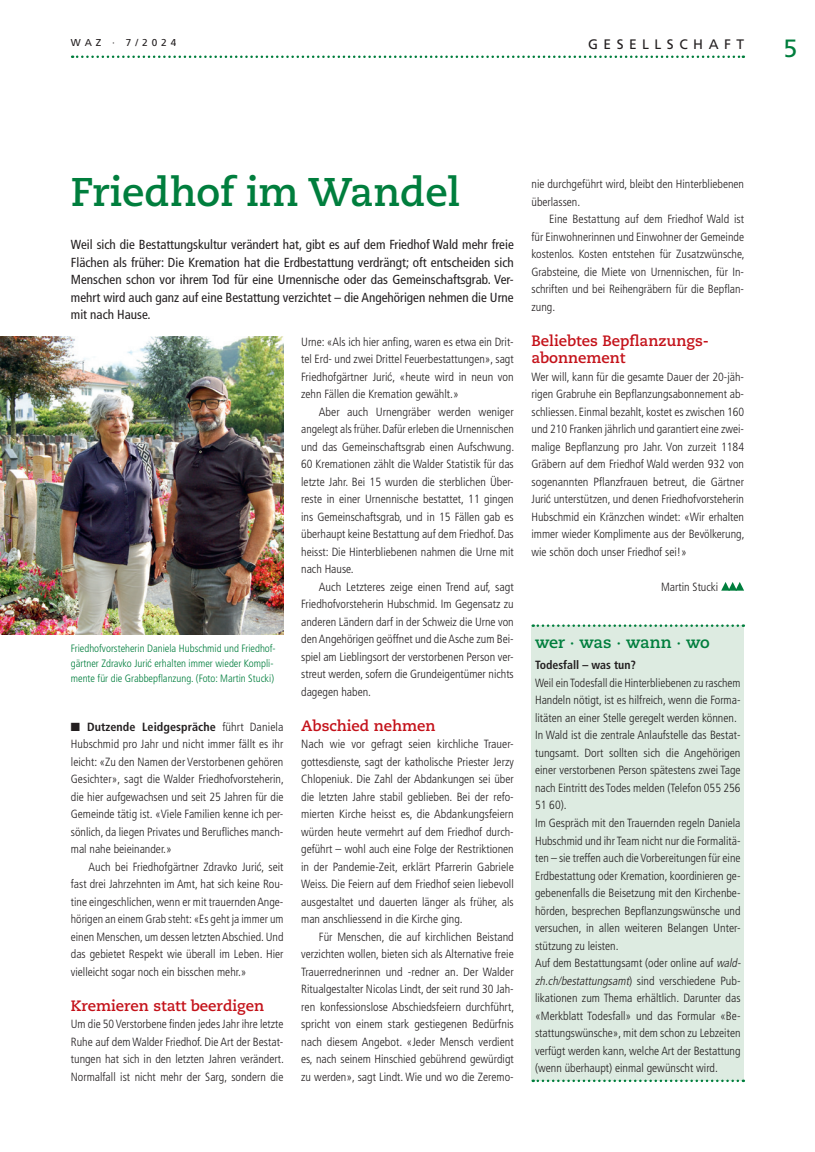
<style>
.page{position:relative;width:815px;height:1152px;background:#fff}
.page>*{position:absolute;margin:0;border:0;box-sizing:border-box;transform-origin:0 0}
.t1{font:700 40px "Caecilia";color:#007e3d}
.t2{font:25px "Frutiger LT Std";color:#007e3d}
.t3{font:700 16.25px "Caecilia";letter-spacing:-.01em;color:#007e3d}
.t4{font:700 15px/17.5px "Caecilia";color:#c4121a}
.t5{font:13.75px "Frutiger LT Std";letter-spacing:.4em;color:#231f20}
.t6{font:condensed 13.12px/17.5px "Frutiger LT Std";color:#231f20;text-align:justify}
.t7{font:300 condensed 11.88px/17.5px "Frutiger LT Std";color:#231f20;text-align:justify}
.t8{font:700 condensed 11.88px "Frutiger LT Std";color:#231f20}
.t9{font:300 condensed 10.62px/15px "Frutiger LT Std";color:#007e3d}
.t10{font:10px "Frutiger LT Std";letter-spacing:.4em;color:#231f20}
.s1{font-family:"Helvetica Neue LT Com"}
.s2{font-weight:700}
.s3{font-style:italic}
</style>
<div class="page">
<svg style="left:72px;top:56px;width:672px;height:2px"></svg>
<svg style="left:721px;top:582px;width:23px;height:8px"></svg>
<div style="left:531px;top:625px;width:213px;height:456px;background:#ddebe1"></div>
<svg style="left:533px;top:624px;width:211px;height:3px"></svg>
<svg style="left:533px;top:1079px;width:211px;height:3px"></svg>
<img style="left:0;top:337px;width:283px;height:297px">
<p class="t10" style="left:71px;top:37px;width:107px">WAZ · 7/2024</p>
<p class="t5" style="left:588px;top:36px;width:157px">GESELLSCHAFT</p>
<h2 class="t2" style="left:783px;top:33px;width:15px">5</h2>
<h1 class="t1" style="left:71px;top:168px;width:391px">Friedhof im Wandel</h1>
<p class="t6" style="left:71px;top:236px;width:444px">Weil sich die Bestattungskultur verändert hat, gibt es auf dem Friedhof Wald mehr freie Flächen als früher: Die Kremation hat die Erdbestattung verdrängt; oft entscheiden sich Menschen schon vor ihrem Tod für eine Urnennische oder das Gemeinschaftsgrab. Ver&shy;mehrt wird auch ganz auf eine Bestattung verzichtet – die Angehörigen nehmen die Urne mit nach Hause.</p>
<p class="t9" style="left:71px;top:641px;width:206px">Friedhofvorsteherin Daniela Hubschmid und Friedhof&shy;gärtner Zdravko Juri<span class="s1">ć</span> erhalten immer wieder Kompli&shy;mente für die Grabbepflanzung. (Foto: Martin Stucki)</p>
<p class="t7" style="left:71px;top:718px;width:215px">■ <span class="s2">Dutzende Leidgespräche</span> führt Daniela Hubschmid pro Jahr und nicht immer fällt es ihr leicht: «Zu den Namen der Verstorbenen gehören Gesichter», sagt die Walder Friedhofvorsteherin, die hier aufgewachsen und seit 25 Jahren für die Gemeinde tätig ist. «Viele Familien kenne ich per&shy;sönlich, da liegen Privates und Berufliches manch&shy;mal nahe beieinander.»</p>
<p class="t7" style="left:71px;top:858px;width:214px;text-indent:18px">Auch bei Friedhofgärtner Zdravko Juri<span class="s1">ć</span>, seit fast drei Jahrzehnten im Amt, hat sich keine Rou&shy;tine eingeschlichen, wenn er mit trauernden Ange&shy;hörigen an einem Grab steht: «Es geht ja immer um einen Menschen, um dessen letzten Abschied. Und das gebietet Respekt wie überall im Leben. Hier vielleicht sogar noch ein bisschen mehr.»</p>
<p class="t4" style="left:71px;top:997px;width:195px">Kremieren statt beerdigen</p>
<p class="t7" style="left:71px;top:1015px;width:215px">Um die 50 Verstorbene finden jedes Jahr ihre letzte Ruhe auf dem Walder Friedhof. Die Art der Bestat&shy;tungen hat sich in den letzten Jahren verändert.<br>Normalfall ist nicht mehr der Sarg, sondern die</p>
<p class="t7" style="left:301px;top:333px;width:214px">Urne: «Als ich hier anfing, waren es etwa ein Drit&shy;tel Erd- und zwei Drittel Feuerbestattungen», sagt Friedhofgärtner Juri<span class="s1">ć</span>, «heute wird in neun von zehn Fällen die Kremation gewählt.»</p>
<p class="t7" style="left:301px;top:403px;width:215px;text-indent:18px">Aber auch Urnengräber werden weniger angelegt als früher. Dafür erleben die Urnennischen und das Gemeinschaftsgrab einen Aufschwung.<br>60 Kremationen zählt die Walder Statistik für das letzte Jahr. Bei 15 wurden die sterblichen Über&shy;reste in einer Urnennische bestattet, 11 gingen ins Gemeinschaftsgrab, und in 15 Fällen gab es überhaupt keine Bestattung auf dem Friedhof. Das heisst: Die Hinterbliebenen nahmen die Urne mit nach Hause.</p>
<p class="t7" style="left:301px;top:578px;width:214px;text-indent:18px">Auch Letzteres zeige einen Trend auf, sagt Friedhofvorsteherin Hubschmid. Im Gegensatz zu anderen Ländern darf in der Schweiz die Urne von den Angehörigen geöffnet und die Asche zum Bei&shy;spiel am Lieblingsort der verstorbenen Person ver&shy;streut werden, sofern die Grundeigentümer nichts dagegen haben.</p>
<p class="t4" style="left:301px;top:717px;width:136px">Abschied nehmen</p>
<p class="t7" style="left:301px;top:735px;width:214px">Nach wie vor gefragt seien kirchliche Trauer&shy;gottesdienste, sagt der katholische Priester Jerzy Chlopeniuk. Die Zahl der Abdankungen sei über die letzten Jahre stabil geblieben. Bei der refo&shy;mierten Kirche heisst es, die Abdankungsfeiern würden heute vermehrt auf dem Friedhof durch&shy;geführt – wohl auch eine Folge der Restriktionen in der Pandemie-Zeit, erklärt Pfarrerin Gabriele Weiss. Die Feiern auf dem Friedhof seien liebevoll ausgestaltet und dauerten länger als früher, als man anschliessend in die Kirche ging.</p>
<p class="t7" style="left:301px;top:928px;width:215px;text-indent:18px">Für Menschen, die auf kirchlichen Beistand verzichten wollen, bieten sich als Alternative freie Trauerrednerinnen und -redner an. Der Walder Ritualgestalter Nicolas Lindt, der seit rund 30 Jah&shy;ren konfessionslose Abschiedsfeiern durchführt, spricht von einem stark gestiegenen Bedürfnis nach diesem Angebot. «Jeder Mensch verdient es, nach seinem Hinschied gebührend gewürdigt zu werden», sagt Lindt. Wie und wo die Zeremo-</p>
<p class="t7" style="left:531px;top:175px;width:214px">nie durchgeführt wird, bleibt den Hinterbliebenen überlassen.</p>
<p class="t7" style="left:531px;top:210px;width:215px;text-indent:18px">Eine Bestattung auf dem Friedhof Wald ist für Einwohnerinnen und Einwohner der Gemeinde kostenlos. Kosten entstehen für Zusatzwünsche, Grabsteine, die Miete von Urnennischen, für In&shy;schriften und bei Reihengräbern für die Bepflan&shy;zung.</p>
<p class="t4" style="left:531px;top:332px;width:179px">Beliebtes Bepflanzungs&shy;abonnement</p>
<p class="t7" style="left:531px;top:368px;width:215px">Wer will, kann für die gesamte Dauer der 20-jäh&shy;rigen Grabruhe ein Bepflanzungsabonnement ab&shy;schliessen. Einmal bezahlt, kostet es zwischen 160 und 210 Franken jährlich und garantiert eine zwei&shy;malige Bepflanzung pro Jahr. Von zurzeit 1184<br>Gräbern auf dem Friedhof Wald werden 932 von sogenannten Pflanzfrauen betreut, die Gärtner Juri<span class="s1">ć</span> unterstützen, und denen Friedhofvorsteherin Hubschmid ein Kränzchen windet: «Wir erhalten immer wieder Komplimente aus der Bevölkerung, wie schön doch unser Friedhof sei!»</p>
<p class="t7" style="left:661px;top:578px;width:59px">Martin Stucki</p>
<h3 class="t3" style="left:535px;top:633px;width:176px">wer · was · wann · wo</h3>
<p class="t8" style="left:535px;top:658px;width:103px">Todesfall – was tun?</p>
<p class="t7" style="left:535px;top:674px;width:209px;text-align:left">Weil ein Todesfall die Hinterbliebenen zu raschem Handeln nötigt, ist es hilfreich, wenn die Forma&shy;litäten an einer Stelle geregelt werden können.<br>In Wald ist die zentrale Anlaufstelle das Bestat&shy;tungsamt. Dort sollten sich die Angehörigen einer verstorbenen Person spätestens zwei Tage nach Eintritt des Todes melden (Telefon 055 256<br>51 60).<br>Im Gespräch mit den Trauernden regeln Daniela Hubschmid und ihr Team nicht nur die Formalitä&shy;ten – sie treffen auch die Vorbereitungen für eine Erdbestattung oder Kremation, koordinieren ge&shy;gebenenfalls die Beisetzung mit den Kirchenbe&shy;hörden, besprechen Bepflanzungswünsche und versuchen, in allen weiteren Belangen Unter&shy;stützung zu leisten.<br>Auf dem Bestattungsamt (oder online auf <span class="s3">wald&shy;zh.ch/bestattungsamt</span>) s i n d ve rs c h i e d e n e P u b - likationen zum Thema erhältlich. Darunter das «Merkblatt Todesfall» und das Formular «Be&shy;stattungswünsche», mit dem schon zu Lebzeiten verfügt werden kann, welche Art der Bestattung (wenn überhaupt) einmal gewünscht wird.</p>
</div>
